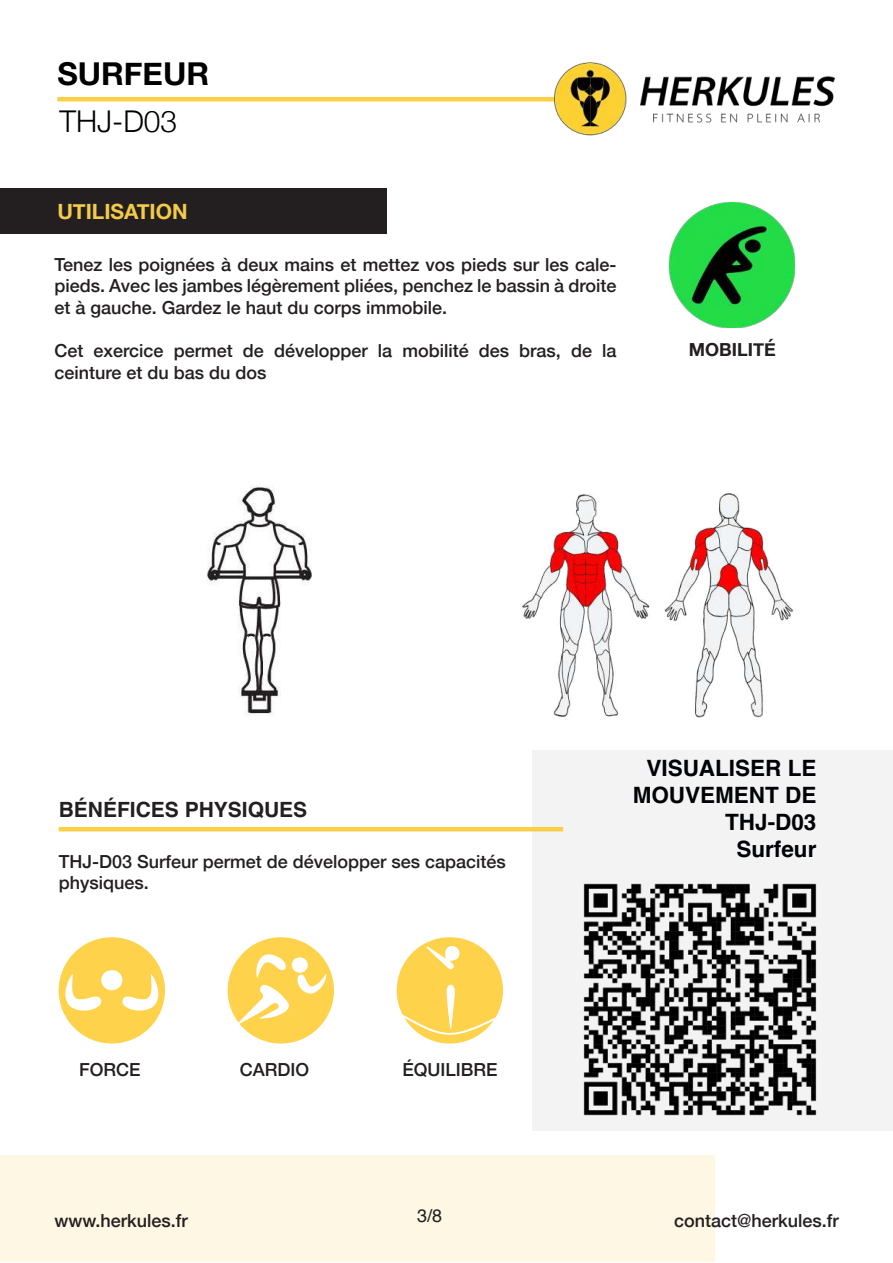
<style>
.page{position:relative;width:893px;height:1263px;background:#fff}
.page>*{position:absolute;margin:0;border:0;box-sizing:border-box;transform-origin:0 0}
.t1{font:700 31.5px "Helvetica Neue";color:#000001}
.t2{font:300 30px "Helvetica Neue";color:#000001}
.t3{font:700 22.5px/27px "Helvetica";color:#010205;text-align:right}
.t4{font:700 21px "Helvetica";color:#231f20}
.t5{font:700 21px "Helvetica Neue";color:#f4cb49}
.t6{font:500 18px/21.6px "Helvetica Neue";color:#231f20}
.t7{font:700 18px "Helvetica Neue";color:#231f20}
.t8{font:18px "Helvetica";color:#231f20}
</style>
<div class="page">
<div style="left:0;top:1156px;width:715px;height:106px;background:#fef7e3"></div>
<div style="left:0;top:188px;width:387px;height:45px;background:#231f20"></div>
<img style="left:207px;top:486px;width:105px;height:229px">
<div style="left:532px;top:750px;width:361px;height:381px;background:#f3f3f3"></div>
<hr style="left:57px;top:97px;width:505px;height:4px;background:#fcd044">
<img style="left:549px;top:62px;width:286px;height:74px">
<img style="left:521px;top:493px;width:272px;height:225px">
<img style="left:583px;top:883px;width:234px;height:233px">
<img style="left:670px;top:202px;width:125px;height:126px">
<hr style="left:59px;top:827px;width:504px;height:4px;background:#fcd044">
<div style="left:59px;top:937px;width:106px;height:106px;background:#fed24a;border-radius:50%"></div>
<div style="left:228px;top:937px;width:106px;height:106px;background:#fed24a;border-radius:50%"></div>
<div style="left:397px;top:937px;width:106px;height:106px;background:#fed24a;border-radius:50%"></div>
<svg style="left:65px;top:974px;width:37px;height:37px"></svg>
<div style="left:101px;top:970px;width:22px;height:20px;background:#fff;border-radius:50%"></div>
<svg style="left:121px;top:974px;width:38px;height:37px"></svg>
<svg style="left:235px;top:984px;width:54px;height:42px"></svg>
<svg style="left:256px;top:954px;width:30px;height:24px"></svg>
<svg style="left:297px;top:973px;width:30px;height:21px"></svg>
<div style="left:292px;top:957px;width:16px;height:16px;background:#fff;border-radius:50%"></div>
<svg style="left:426px;top:946px;width:34px;height:24px"></svg>
<svg style="left:397px;top:984px;width:102px;height:52px"></svg>
<h1 class="t1" style="left:57px;top:49px;width:153px">SURFEUR</h1>
<h2 class="t2" style="left:59px;top:98px;width:119px">THJ-D03</h2>
<p class="t5" style="left:57px;top:195px;width:132px">UTILISATION</p>
<p class="t6" style="left:54px;top:252px;width:564px;text-align:justify">Tenez les poignées à deux mains et mettez vos pieds sur les cale&shy;pieds. Avec les jambes légèrement pliées, penchez le bassin à droite et à gauche. Gardez le haut du corps immobile.</p>
<p class="t6" style="left:54px;top:338px;width:564px">Cet exercice permet de développer la mobilité des bras, de la ceinture et du bas du dos</p>
<p class="t7" style="left:689px;top:335px;width:88px">MOBILITÉ</p>
<p class="t4" style="left:59px;top:797px;width:250px">BÉNÉFICES PHYSIQUES</p>
<p class="t6" style="left:59px;top:849px;width:449px">THJ-D03 Surfeur permet de développer ses capacités physiques.</p>
<p class="t6" style="left:79px;top:1058px;width:63px">FORCE</p>
<p class="t6" style="left:240px;top:1058px;width:71px">CARDIO</p>
<p class="t6" style="left:402px;top:1058px;width:97px">ÉQUILIBRE</p>
<p class="t3" style="left:633px;top:757px;width:185px">VISUALISER LE<br>MOUVEMENT DE<br>THJ-D03<br>Surfeur</p>
<p class="t6" style="left:54px;top:1208px;width:135px">www.herkules.fr</p>
<p class="t8" style="left:417px;top:1202px;width:27px">3/8</p>
<p class="t6" style="left:674px;top:1208px;width:166px">contact@herkules.fr</p>
</div>
